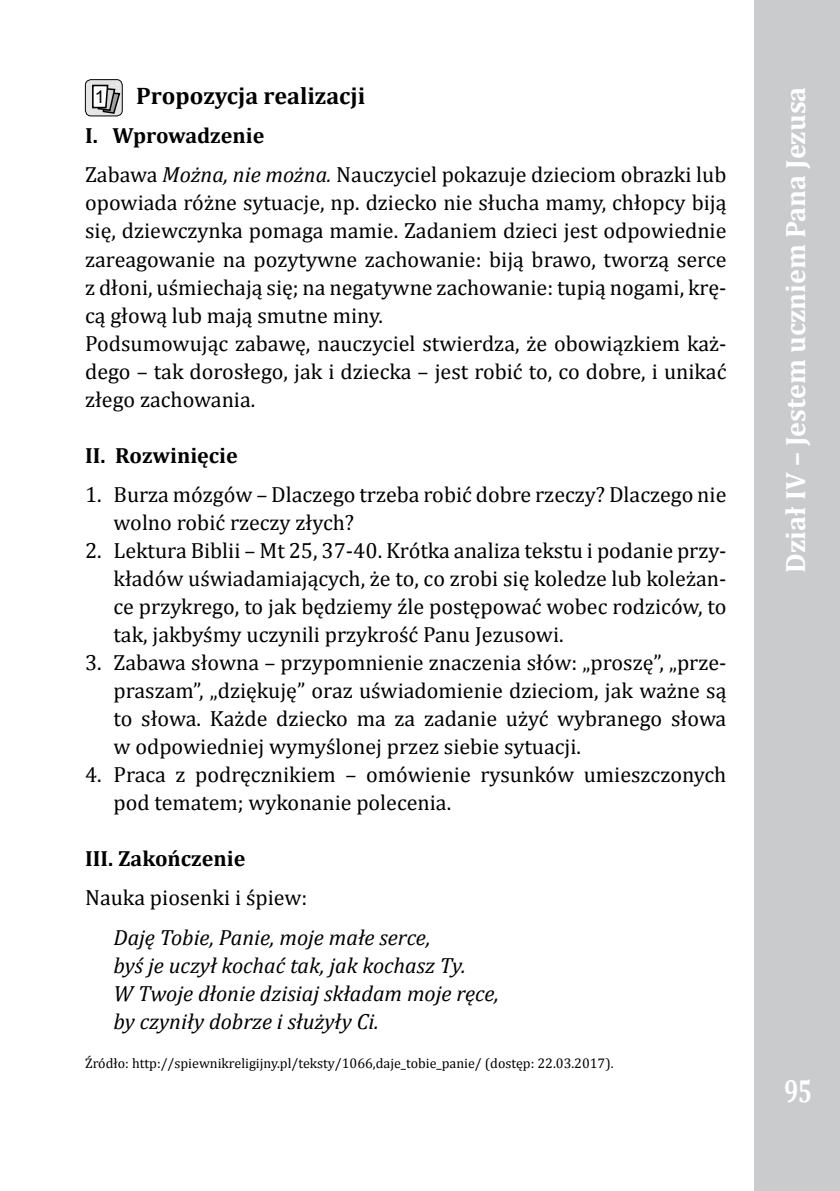
<style>
.page{position:relative;width:840px;height:1191px;background:#fff}
.page>*{position:absolute;margin:0;border:0;box-sizing:border-box;transform-origin:0 0}
.t1{font:700 32px "Cambria";color:#fff;scale:.75 1}
.t2{font:700 28px "Cambria";color:#fff}
.t3{font:700 24px "Cambria";color:#000}
.t4{font:22px/28px "Cambria";color:#000}
.t5{font:italic 22px/28px "Cambria";color:#000}
.t6{font:700 22px "Cambria";color:#000}
.t7{font:17.6px "Arial";color:#000}
.t8{font:14px "Cambria";color:#000}
.s1{font-weight:700}
.s2{font-style:italic}
</style>
<div class="page">
<div style="left:754px;top:0;width:85px;height:1191px;background:#c9cbcc"></div>
<img style="left:85px;top:80px;width:37px;height:36px">
<div style="left:85px;top:79px;width:37px;height:37px;border:1px solid #000;border-radius:6px"></div>
<svg style="left:91px;top:84px;width:30px;height:31px"></svg>
<p class="t3" style="left:136px;top:79px;width:230px">Propozycja realizacji</p>
<p class="t4" style="left:85px;top:116px;width:642px;line-height:39.4px"><span class="s1">I. Wprowadzenie<br></span>Zabawa <span class="s2">Można, nie można.</span> Nauczyciel pokazuje dzieciom obrazki lub</p>
<p class="t4" style="left:85px;top:189px;width:642px">opowiada różne sytuacje, np. dziecko nie słucha mamy, chłopcy biją się, dziewczynka pomaga mamie. Zadaniem dzieci jest odpowiednie zareagowanie na pozytywne zachowanie: biją brawo, tworzą serce z dłoni, uśmiechają się; na negatywne zachowanie: tupią nogami, krę&shy;cą głową lub mają smutne miny.<br>Podsumowując zabawę, nauczyciel stwierdza, że obowiązkiem każ&shy;dego – tak dorosłego, jak i dziecka – jest robić to, co dobre, i unikać złego zachowania.</p>
<p class="t6" style="left:85px;top:439px;width:154px">II. Rozwinięcie</p>
<p class="t4" style="left:113px;top:480px;width:614px;text-indent:-28px">1. Burza mózgów – Dlaczego trzeba robić dobre rzeczy? Dlaczego nie wolno robić rzeczy złych?</p>
<p class="t4" style="left:113px;top:536px;width:614px;text-align:justify;text-indent:-28px">2. Lektura Biblii – Mt 25, 37-40. Krótka analiza tekstu i podanie przy&shy;kładów uświadamiających, że to, co zrobi się koledze lub koleżan&shy;ce przykrego, to jak będziemy źle postępować wobec rodziców, to tak, jakbyśmy uczynili przykrość Panu Jezusowi.</p>
<p class="t4" style="left:113px;top:648px;width:614px;text-align:justify;text-indent:-28px">3. Zabawa słowna – przypomnienie znaczenia słów: „proszę”, „prze&shy;praszam”, „dziękuję” oraz uświadomienie dzieciom, jak ważne są to słowa. Każde dziecko ma za zadanie użyć wybranego słowa w odpowiedniej wymyślonej przez siebie sytuacji.</p>
<p class="t4" style="left:113px;top:760px;width:614px;text-indent:-28px">4. Praca z podręcznikiem – omówienie rysunków umieszczonych pod tematem; wykonanie polecenia.</p>
<p class="t6" style="left:85px;top:843px;width:162px">III. Zakończenie</p>
<p class="t4" style="left:85px;top:884px;width:224px">Nauka piosenki i śpiew:</p>
<p class="t5" style="left:113px;top:922px;width:387px">Daję Tobie, Panie, moje małe serce,<br>byś je uczył kochać tak, jak kochasz Ty.<br>W Twoje dłonie dzisiaj składam moje ręce, by czyniły dobrze i służyły Ci.</p>
<p class="t8" style="left:85px;top:1055px;width:529px">Źródło: http://spiewnikreligijny.pl/teksty/1066,daje_tobie_panie/ (dostęp: 22.03.2017).</p>
<p class="t7" style="left:95px;top:85px;width:11px">1</p>
<p class="t2" style="left:775px;top:573px;width:488px;rotate:-90deg">Dział IV – Jestem uczniem Pana Jezusa</p>
<h1 class="t1" style="left:783px;top:1068px;width:39px">95</h1>
</div>
